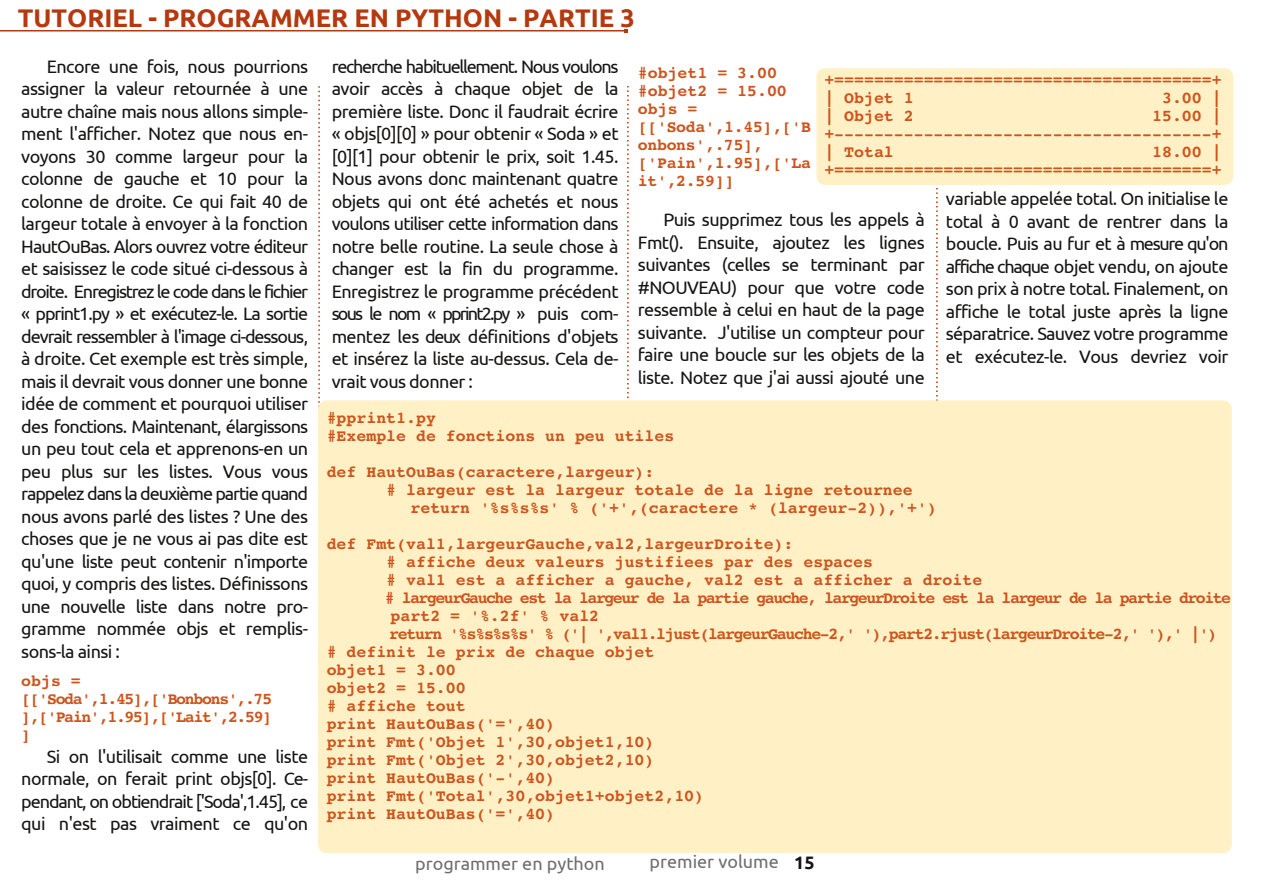
<style>
.page{position:relative;width:1263px;height:893px;background:#fff}
.page>*{position:absolute;margin:0;border:0;box-sizing:border-box;transform-origin:0 0}
.t1{font:700 25.5px "Ubuntu";color:#b5390f}
.t2{font:18px/22.5px "Ubuntu";letter-spacing:-.03em;color:#161412;text-align:justify}
.t3{font:18px "Ubuntu";color:#6d6e6f}
.t4{font:700 18px "Ubuntu";color:#161412}
.t5{font:700 16.5px/18px "Courier 10 Pitch BT";color:#cd551d}
.t6{font:700 16.5px/18px "Courier 10 Pitch BT";letter-spacing:-.08em;color:#cd551d}
.t7{font:700 16.5px/18px "Courier 10 Pitch BT";letter-spacing:-.02em;color:#cd551d}
.t8{font:700 16.5px "Courier 10 Pitch BT";letter-spacing:-.09em;color:#cd551d}
</style>
<div class="page">
<svg style="left:318px;top:86px;width:2px;height:320px"></svg>
<svg style="left:627px;top:86px;width:2px;height:312px"></svg>
<svg style="left:936px;top:188px;width:2px;height:212px"></svg>
<hr style="left:0;top:30px;width:625px;height:1px;background:#b5390f">
<div style="left:318px;top:400px;width:914px;height:453px;background:#fff0c5;border-radius:9px"></div>
<div style="left:816px;top:68px;width:417px;height:117px;background:#fff0c5;border-radius:9px"></div>
<h1 class="t1" style="left:18px;top:4px;width:618px">TUTORIEL - PROGRAMMER EN PYTHON - PARTIE 3</h1>
<p class="t2" style="left:21px;top:55px;width:288px;text-indent:26px">Encore une fois, nous pourrions assigner la valeur retournée à une autre chaîne mais nous allons simple&shy;ment l'afficher. Notez que nous en&shy;voyons 30 comme largeur pour la colonne de gauche et 10 pour la colonne de droite. Ce qui fait 40 de largeur totale à envoyer à la fonction HautOuBas. Alors ouvrez votre éditeur et saisissez le code situé ci-dessous à droite. Enregistrez le code dans le fichier « pprint1.py » et exécutez-le. La sortie devrait ressembler à l'image ci-dessous, à droite. Cet exemple est très simple, mais il devrait vous donner une bonne idée de comment et pourquoi utiliser des fonctions. Maintenant, élargissons un peu tout cela et apprenons-en un peu plus sur les listes. Vous vous rappelez dans la deuxième partie quand nous avons parlé des listes ? Une des choses que je ne vous ai pas dite est qu'une liste peut contenir n'importe quoi, y compris des listes. Définissons une nouvelle liste dans notre pro&shy;gramme nommée objs et remplis&shy;sons-la ainsi :</p>
<p class="t6" style="left:21px;top:674px;width:253px">objs = [['Soda',1.45],['Bonbons',.75 ],['Pain',1.95],['Lait',2.59] ]</p>
<p class="t2" style="left:21px;top:745px;width:288px;text-indent:26px">Si on l'utilisait comme une liste normale, on ferait print objs[0]. Ce&shy;pendant, on obtiendrait ['Soda',1.45], ce qui n'est pas vraiment ce qu'on</p>
<p class="t2" style="left:332px;top:55px;width:288px">recherche habituellement. Nous voulons avoir accès à chaque objet de la première liste. Donc il faudrait écrire « objs[0][0] » pour obtenir « Soda » et [0][1] pour obtenir le prix, soit 1.45.<br>Nous avons donc maintenant quatre objets qui ont été achetés et nous voulons utiliser cette information dans notre belle routine. La seule chose à changer est la fin du programme.<br>Enregistrez le programme précédent sous le nom « pprint2.py » puis com&shy;mentez les deux définitions d'objets et insérez la liste au-dessus. Cela de&shy;vrait vous donner :</p>
<p class="t7" style="left:638px;top:65px;width:175px">#objet1 = 3.00 #objet2 = 15.00 objs = [['Soda',1.45],['B onbons',.75], ['Pain',1.95],['La it',2.59]]</p>
<p class="t5" style="left:824px;top:72px;width:399px">+======================================+ | Objet 1</p>
<p class="t5" style="left:1162px;top:90px;width:61px">3.00 |</p>
<p class="t5" style="left:824px;top:108px;width:399px;text-align:justify;text-indent:328px">15.00 | +--------------------------------------+ | Total</p>
<p class="t5" style="left:824px;top:108px;width:91px">| Objet 2</p>
<p class="t5" style="left:824px;top:144px;width:399px;text-align:right">18.00 | +======================================+</p>
<p class="t2" style="left:946px;top:187px;width:284px">variable appelée total. On initialise le total à 0 avant de rentrer dans la boucle. Puis au fur et à mesure qu'on affiche chaque objet vendu, on ajoute son prix à notre total. Finalement, on affiche le total juste après la ligne séparatrice. Sauvez votre programme et exécutez-le. Vous devriez voir</p>
<p class="t2" style="left:638px;top:208px;width:288px;text-indent:26px">Puis supprimez tous les appels à Fmt(). Ensuite, ajoutez les lignes suivantes (celles se terminant par #NOUVEAU) pour que votre code ressemble à celui en haut de la page suivante. J'utilise un compteur pour faire une boucle sur les objets de la liste. Notez que j'ai aussi ajouté une</p>
<p class="t5" style="left:327px;top:410px;width:349px">#pprint1.py<br>#Exemple de fonctions un peu utiles</p>
<p class="t5" style="left:327px;top:464px;width:329px">def HautOuBas(caractere,largeur):</p>
<p class="t5" style="left:386px;top:482px;width:528px"># largeur est la largeur totale de la ligne retournee</p>
<p class="t5" style="left:410px;top:500px;width:528px">return '%s%s%s' % ('+',(caractere * (largeur-2)),'+')</p>
<p class="t5" style="left:327px;top:536px;width:468px">def Fmt(val1,largeurGauche,val2,largeurDroite):</p>
<p class="t5" style="left:386px;top:554px;width:488px"># affiche deux valeurs justifiees par des espaces</p>
<p class="t5" style="left:386px;top:572px;width:597px"># val1 est a afficher a gauche, val2 est a afficher a droite</p>
<p class="t8" style="left:385px;top:592px;width:848px"># largeurGauche est la largeur de la partie gauche, largeurDroite est la largeur de la partie droite</p>
<p class="t5" style="left:391px;top:608px;width:210px">part2 = '%.2f' % val2</p>
<p class="t6" style="left:389px;top:626px;width:830px">return '%s%s%s%s' % ('| ',val1.ljust(largeurGauche-2,' '),part2.rjust(largeurDroite-2,' '),' |')</p>
<p class="t5" style="left:327px;top:644px;width:329px"># definit le prix de chaque objet</p>
<p class="t5" style="left:327px;top:662px;width:131px">objet1 = 3.00</p>
<p class="t5" style="left:327px;top:680px;width:141px">objet2 = 15.00</p>
<p class="t5" style="left:327px;top:698px;width:141px"># affiche tout</p>
<p class="t5" style="left:327px;top:716px;width:230px">print HautOuBas('=',40)</p>
<p class="t5" style="left:327px;top:734px;width:329px">print Fmt('Objet 1',30,objet1,10)</p>
<p class="t5" style="left:327px;top:752px;width:329px">print Fmt('Objet 2',30,objet2,10)</p>
<p class="t5" style="left:327px;top:770px;width:230px">print HautOuBas('-',40)</p>
<p class="t5" style="left:327px;top:788px;width:379px">print Fmt('Total',30,objet1+objet2,10)</p>
<p class="t5" style="left:327px;top:806px;width:230px">print HautOuBas('=',40)</p>
<p class="t3" style="left:415px;top:853px;width:191px">programmer en python</p>
<p class="t3" style="left:649px;top:851px;width:131px">premier volume</p>
<p class="t4" style="left:794px;top:852px;width:22px">15</p>
</div>
